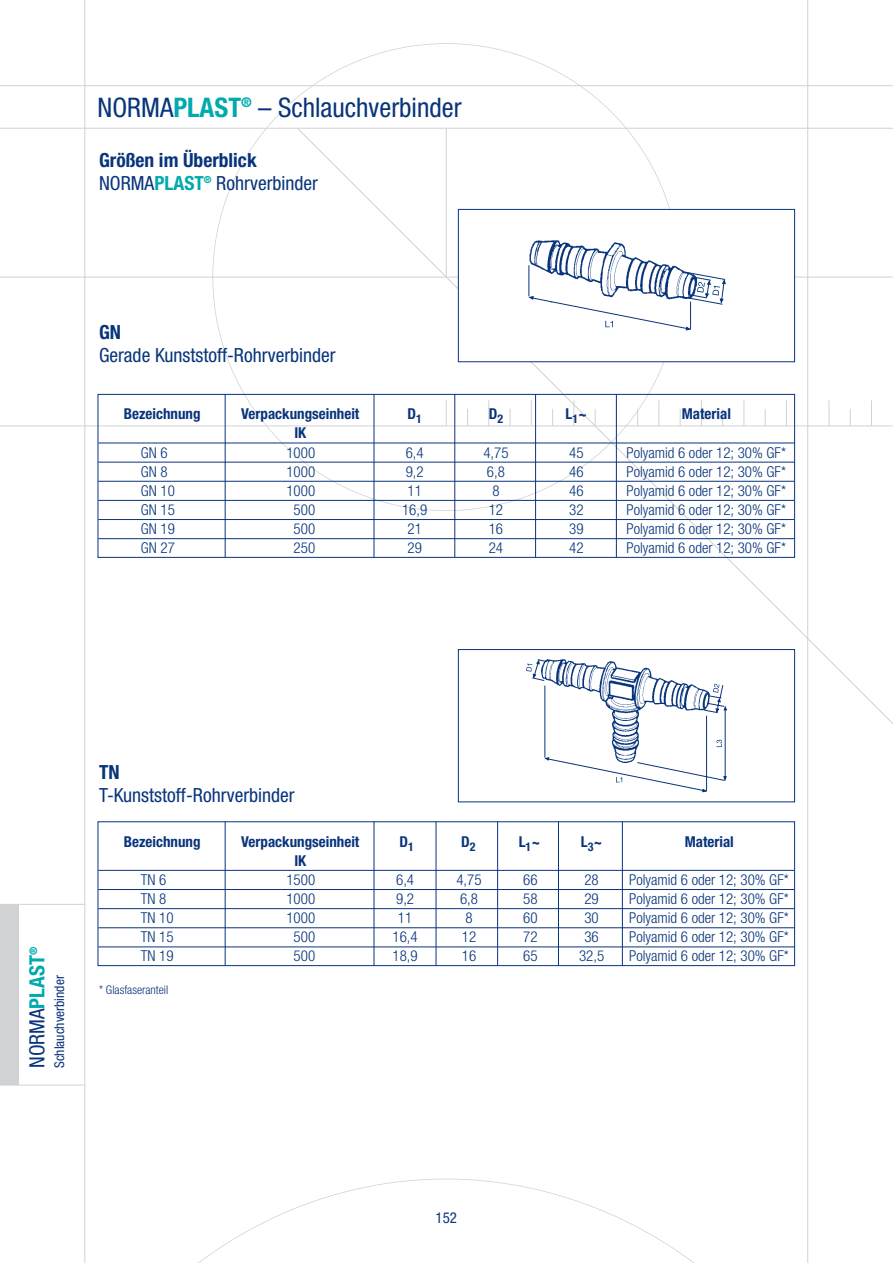
<style>
.page{position:relative;width:893px;height:1263px;background:#fff}
.page>*{position:absolute;margin:0;border:0;box-sizing:border-box;transform-origin:0 0}
.t1{font:condensed 27px "Helvetica Neue LT";color:#08347b}
.t2{font:condensed 21px "Helvetica Neue LT";color:#08347b}
.t3{font:condensed 19.5px/22.5px "Helvetica Neue LT";color:#08347b}
.t4{font:700 condensed 19.5px "Helvetica Neue LT";color:#08347b}
.t5{font:300 condensed 15px "Helvetica Neue LT";color:#08347b}
.t6{font:700 condensed 15px "Helvetica Neue LT";color:#08347b}
.t7{font:condensed 15px "Helvetica Neue LT";color:#08347b}
.t8{font:condensed 13.5px "Helvetica Neue LT";color:#08347b}
.t9{font:300 condensed 12px "Helvetica Neue LT";color:#08347b}
.s1{font-weight:700;color:#00aaad}
.s2{font-weight:700}
</style>
<div class="page">
<svg style="left:198px;top:1178px;width:496px;height:85px"></svg>
<hr style="left:84px;top:1px;width:1px;height:1262px;background:#d1d2d4">
<hr style="left:807px;top:1px;width:1px;height:1262px;background:#d1d2d4">
<hr style="left:0;top:277px;width:893px;height:1px;background:#d1d2d4">
<hr style="left:0;top:425px;width:893px;height:1px;background:#d1d2d4">
<svg style="left:296px;top:127px;width:597px;height:598px"></svg>
<svg style="left:467px;top:409px;width:1px;height:17px"></svg>
<svg style="left:488px;top:400px;width:1px;height:26px"></svg>
<svg style="left:446px;top:400px;width:1px;height:26px"></svg>
<svg style="left:510px;top:409px;width:1px;height:17px"></svg>
<svg style="left:531px;top:400px;width:1px;height:26px"></svg>
<svg style="left:552px;top:409px;width:1px;height:17px"></svg>
<svg style="left:573px;top:400px;width:1px;height:26px"></svg>
<svg style="left:595px;top:409px;width:1px;height:17px"></svg>
<svg style="left:637px;top:409px;width:1px;height:17px"></svg>
<svg style="left:658px;top:400px;width:1px;height:26px"></svg>
<svg style="left:680px;top:409px;width:1px;height:17px"></svg>
<svg style="left:701px;top:400px;width:1px;height:26px"></svg>
<svg style="left:722px;top:409px;width:1px;height:17px"></svg>
<svg style="left:744px;top:400px;width:1px;height:26px"></svg>
<svg style="left:765px;top:409px;width:1px;height:17px"></svg>
<svg style="left:786px;top:400px;width:1px;height:26px"></svg>
<svg style="left:829px;top:400px;width:1px;height:26px"></svg>
<svg style="left:850px;top:409px;width:1px;height:17px"></svg>
<svg style="left:871px;top:400px;width:1px;height:26px"></svg>
<hr style="left:0;top:85px;width:893px;height:1px;background:#d1d2d4">
<hr style="left:0;top:128px;width:893px;height:1px;background:#d1d2d4">
<div style="left:0;top:904px;width:19px;height:181px;background:#d1d2d4"></div>
<hr style="left:0;top:1085px;width:85px;height:1px;background:#d1d2d4">
<hr style="left:0;top:904px;width:85px;height:1px;background:#d1d2d4">
<hr style="left:98px;top:443px;width:696px;height:1px;background:#08347b">
<hr style="left:98px;top:462px;width:696px;height:1px;background:#08347b">
<hr style="left:98px;top:481px;width:696px;height:1px;background:#08347b">
<hr style="left:98px;top:500px;width:696px;height:1px;background:#08347b">
<hr style="left:98px;top:519px;width:696px;height:1px;background:#08347b">
<hr style="left:98px;top:538px;width:696px;height:1px;background:#08347b">
<div style="left:98px;top:394px;width:697px;height:164px;border:1px solid #08347b"></div>
<hr style="left:225px;top:394px;width:1px;height:164px;background:#08347b">
<hr style="left:374px;top:394px;width:1px;height:164px;background:#08347b">
<hr style="left:454px;top:394px;width:1px;height:163px;background:#08347b">
<hr style="left:535px;top:394px;width:1px;height:164px;background:#08347b">
<hr style="left:616px;top:394px;width:1px;height:164px;background:#08347b">
<div style="left:458px;top:209px;width:337px;height:153px;background:#fff"></div>
<svg style="left:528px;top:242px;width:198px;height:88px"></svg>
<div style="left:458px;top:209px;width:337px;height:153px;border:1px solid #08347b"></div>
<div style="left:458px;top:649px;width:337px;height:153px;background:#fff"></div>
<svg style="left:526px;top:659px;width:201px;height:133px"></svg>
<div style="left:458px;top:649px;width:337px;height:153px;border:1px solid #08347b"></div>
<hr style="left:98px;top:870px;width:696px;height:1px;background:#08347b">
<hr style="left:98px;top:889px;width:696px;height:1px;background:#08347b">
<hr style="left:98px;top:908px;width:696px;height:1px;background:#08347b">
<hr style="left:98px;top:927px;width:696px;height:1px;background:#08347b">
<hr style="left:98px;top:946px;width:696px;height:1px;background:#08347b">
<div style="left:98px;top:821px;width:697px;height:145px;border:1px solid #08347b"></div>
<hr style="left:225px;top:821px;width:1px;height:144px;background:#08347b">
<hr style="left:374px;top:821px;width:1px;height:145px;background:#08347b">
<hr style="left:436px;top:821px;width:1px;height:145px;background:#08347b">
<hr style="left:497px;top:821px;width:1px;height:145px;background:#08347b">
<hr style="left:558px;top:821px;width:1px;height:145px;background:#08347b">
<hr style="left:622px;top:821px;width:1px;height:145px;background:#08347b">
<h1 class="t1" style="left:98px;top:97px;width:365px">NORMA<span class="s1">PLAST</span><sup>®</sup> – Schlauchverbinder</h1>
<h3 class="t3" style="left:99px;top:151px;width:220px"><span class="s2">Größen im Überblick<br></span>NORMA<span class="s1">PLAST</span><sup>®</sup> Rohrverbinder</h3>
<h3 class="t4" style="left:99px;top:325px;width:24px">GN</h3>
<h3 class="t3" style="left:99px;top:345px;width:238px">Gerade Kunststoff-Rohrverbinder</h3>
<p class="t6" style="left:124px;top:408px;width:78px">Bezeichnung</p>
<p class="t6" style="left:241px;top:408px;width:120px">Verpackungseinheit</p>
<p class="t6" style="left:407px;top:408px;width:16px">D<sub>1</sub></p>
<p class="t6" style="left:489px;top:408px;width:16px">D<sub>2</sub></p>
<p class="t6" style="left:565px;top:408px;width:23px">L<sub>1</sub>~</p>
<p class="t6" style="left:682px;top:408px;width:51px">Material</p>
<p class="t6" style="left:294px;top:428px;width:13px">IK</p>
<p class="t5" style="left:141px;top:447px;width:28px">GN 6</p>
<p class="t5" style="left:286px;top:447px;width:30px">1000</p>
<p class="t5" style="left:406px;top:447px;width:19px">6,4</p>
<p class="t5" style="left:483px;top:447px;width:27px">4,75</p>
<p class="t5" style="left:569px;top:447px;width:16px">45</p>
<p class="t5" style="left:626px;top:447px;width:161px">Polyamid 6 oder 12; 30% GF*</p>
<p class="t5" style="left:141px;top:466px;width:28px">GN 8</p>
<p class="t5" style="left:286px;top:466px;width:30px">1000</p>
<p class="t5" style="left:406px;top:466px;width:19px">9,2</p>
<p class="t5" style="left:487px;top:466px;width:19px">6,8</p>
<p class="t5" style="left:569px;top:466px;width:16px">46</p>
<p class="t5" style="left:626px;top:466px;width:161px">Polyamid 6 oder 12; 30% GF*</p>
<p class="t5" style="left:141px;top:485px;width:36px">GN 10</p>
<p class="t5" style="left:286px;top:485px;width:30px">1000</p>
<p class="t5" style="left:407px;top:485px;width:16px">11</p>
<p class="t5" style="left:492px;top:485px;width:9px">8</p>
<p class="t5" style="left:569px;top:485px;width:16px">46</p>
<p class="t5" style="left:626px;top:485px;width:161px">Polyamid 6 oder 12; 30% GF*</p>
<p class="t5" style="left:141px;top:504px;width:36px">GN 15</p>
<p class="t5" style="left:294px;top:504px;width:23px">500</p>
<p class="t5" style="left:402px;top:504px;width:27px">16,9</p>
<p class="t5" style="left:489px;top:504px;width:16px">12</p>
<p class="t5" style="left:569px;top:504px;width:16px">32</p>
<p class="t5" style="left:626px;top:504px;width:161px">Polyamid 6 oder 12; 30% GF*</p>
<p class="t5" style="left:141px;top:523px;width:36px">GN 19</p>
<p class="t5" style="left:294px;top:523px;width:23px">500</p>
<p class="t5" style="left:407px;top:523px;width:16px">21</p>
<p class="t5" style="left:489px;top:523px;width:16px">16</p>
<p class="t5" style="left:569px;top:523px;width:16px">39</p>
<p class="t5" style="left:626px;top:523px;width:161px">Polyamid 6 oder 12; 30% GF*</p>
<p class="t5" style="left:141px;top:542px;width:36px">GN 27</p>
<p class="t5" style="left:294px;top:542px;width:23px">250</p>
<p class="t5" style="left:407px;top:542px;width:16px">29</p>
<p class="t5" style="left:489px;top:542px;width:16px">24</p>
<p class="t5" style="left:569px;top:542px;width:16px">42</p>
<p class="t5" style="left:626px;top:542px;width:161px">Polyamid 6 oder 12; 30% GF*</p>
<h2 class="t2" style="left:30px;top:1068px;width:123px;rotate:-90deg">NORMA<span class="s1">PLAST</span><sup>®</sup></h2>
<p class="t8" style="left:54px;top:1068px;width:94px;rotate:-90deg">Schlauchverbinder</p>
<h3 class="t4" style="left:99px;top:765px;width:22px">TN</h3>
<h3 class="t3" style="left:99px;top:785px;width:197px">T-Kunststoff-Rohrverbinder</h3>
<p class="t6" style="left:124px;top:836px;width:78px">Bezeichnung</p>
<p class="t6" style="left:241px;top:836px;width:120px">Verpackungseinheit</p>
<p class="t6" style="left:400px;top:836px;width:16px">D<sub>1</sub></p>
<p class="t6" style="left:461px;top:836px;width:16px">D<sub>2</sub></p>
<p class="t6" style="left:519px;top:836px;width:23px">L<sub>1</sub>~</p>
<p class="t6" style="left:581px;top:836px;width:23px">L<sub>3</sub>~</p>
<p class="t6" style="left:685px;top:836px;width:51px">Material</p>
<p class="t6" style="left:294px;top:855px;width:13px">IK</p>
<p class="t5" style="left:141px;top:874px;width:27px">TN 6</p>
<p class="t5" style="left:286px;top:874px;width:30px">1500</p>
<p class="t5" style="left:396px;top:874px;width:20px">6,4</p>
<p class="t5" style="left:456px;top:874px;width:27px">4,75</p>
<p class="t5" style="left:523px;top:874px;width:16px">66</p>
<p class="t5" style="left:584px;top:874px;width:16px">28</p>
<p class="t5" style="left:629px;top:874px;width:161px">Polyamid 6 oder 12; 30% GF*</p>
<p class="t5" style="left:141px;top:893px;width:27px">TN 8</p>
<p class="t5" style="left:286px;top:893px;width:30px">1000</p>
<p class="t5" style="left:396px;top:893px;width:20px">9,2</p>
<p class="t5" style="left:460px;top:893px;width:19px">6,8</p>
<p class="t5" style="left:523px;top:893px;width:16px">58</p>
<p class="t5" style="left:584px;top:893px;width:16px">29</p>
<p class="t5" style="left:629px;top:893px;width:161px">Polyamid 6 oder 12; 30% GF*</p>
<p class="t5" style="left:141px;top:912px;width:34px">TN 10</p>
<p class="t5" style="left:286px;top:912px;width:30px">1000</p>
<p class="t5" style="left:398px;top:912px;width:16px">11</p>
<p class="t5" style="left:465px;top:912px;width:9px">8</p>
<p class="t5" style="left:523px;top:912px;width:16px">60</p>
<p class="t5" style="left:584px;top:912px;width:16px">30</p>
<p class="t5" style="left:629px;top:912px;width:161px">Polyamid 6 oder 12; 30% GF*</p>
<p class="t5" style="left:141px;top:931px;width:34px">TN 15</p>
<p class="t5" style="left:294px;top:931px;width:23px">500</p>
<p class="t5" style="left:393px;top:931px;width:27px">16,4</p>
<p class="t5" style="left:462px;top:931px;width:16px">12</p>
<p class="t5" style="left:523px;top:931px;width:16px">72</p>
<p class="t5" style="left:584px;top:931px;width:16px">36</p>
<p class="t5" style="left:629px;top:931px;width:161px">Polyamid 6 oder 12; 30% GF*</p>
<p class="t5" style="left:141px;top:951px;width:34px">TN 19</p>
<p class="t5" style="left:294px;top:951px;width:23px">500</p>
<p class="t5" style="left:393px;top:951px;width:27px">18,9</p>
<p class="t5" style="left:462px;top:951px;width:16px">16</p>
<p class="t5" style="left:523px;top:951px;width:16px">65</p>
<p class="t5" style="left:579px;top:951px;width:27px">32,5</p>
<p class="t5" style="left:629px;top:951px;width:161px">Polyamid 6 oder 12; 30% GF*</p>
<p class="t9" style="left:99px;top:985px;width:71px">* Glasfaseranteil</p>
<p class="t7" style="left:436px;top:1212px;width:23px">152</p>
</div>
